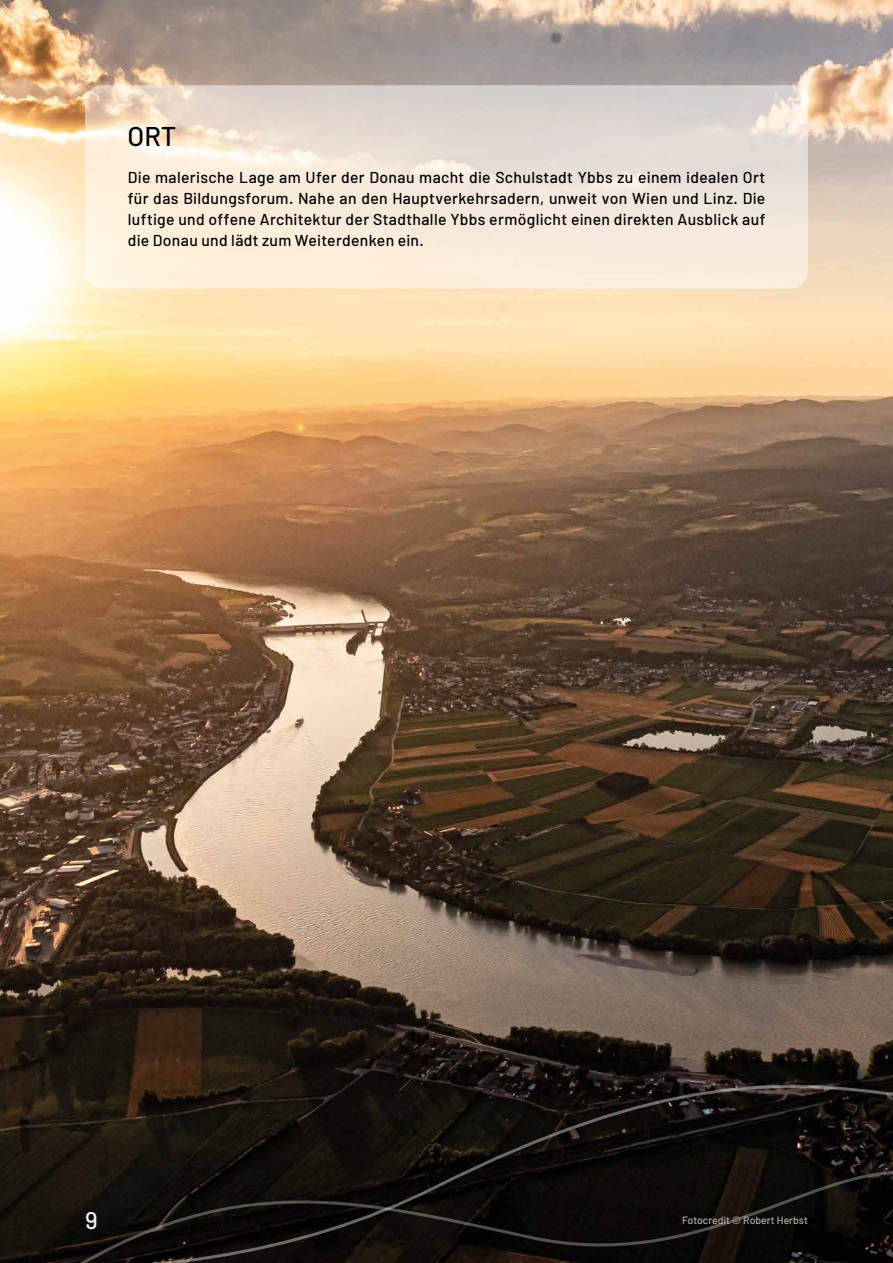
<style>
.page{position:relative;width:893px;height:1263px;background:#fff}
.page>*{position:absolute;margin:0;border:0;box-sizing:border-box;transform-origin:0 0}
.t1{font:500 27px "Barlow";color:#000}
.t2{font:500 24px "Barlow";color:#f3f2ef}
.t3{font:500 15.75px/21px "Barlow";letter-spacing:.02em;color:#000;text-align:justify}
.t4{font:500 10.5px "Barlow";color:#b2b1b3}
</style>
<div class="page">
<img style="left:0;top:0;width:893px;height:1083px">
<svg style="left:0;top:1083px;width:893px;height:86px"></svg>
<svg style="left:0;top:1169px;width:893px;height:94px"></svg>
<svg style="left:85px;top:85px;width:723px;height:204px;fill:#f5e9d9"></svg>
<h1 class="t1" style="left:128px;top:120px;width:50px">ORT</h1>
<p class="t3" style="left:128px;top:167px;width:639px">Die malerische Lage am Ufer der Donau macht die Schulstadt Ybbs zu einem idealen Ort für das Bildungsforum. Nahe an den Hauptverkehrsadern, unweit von Wien und Linz. Die luftige und offene Architektur der Stadthalle Ybbs ermöglicht einen direkten Ausblick auf die Donau und lädt zum Weiterdenken ein.</p>
<h2 class="t2" style="left:85px;top:1205px;width:14px">9</h2>
<p class="t4" style="left:682px;top:1213px;width:127px">Fotocredit © Robert Herbst</p>
</div>
